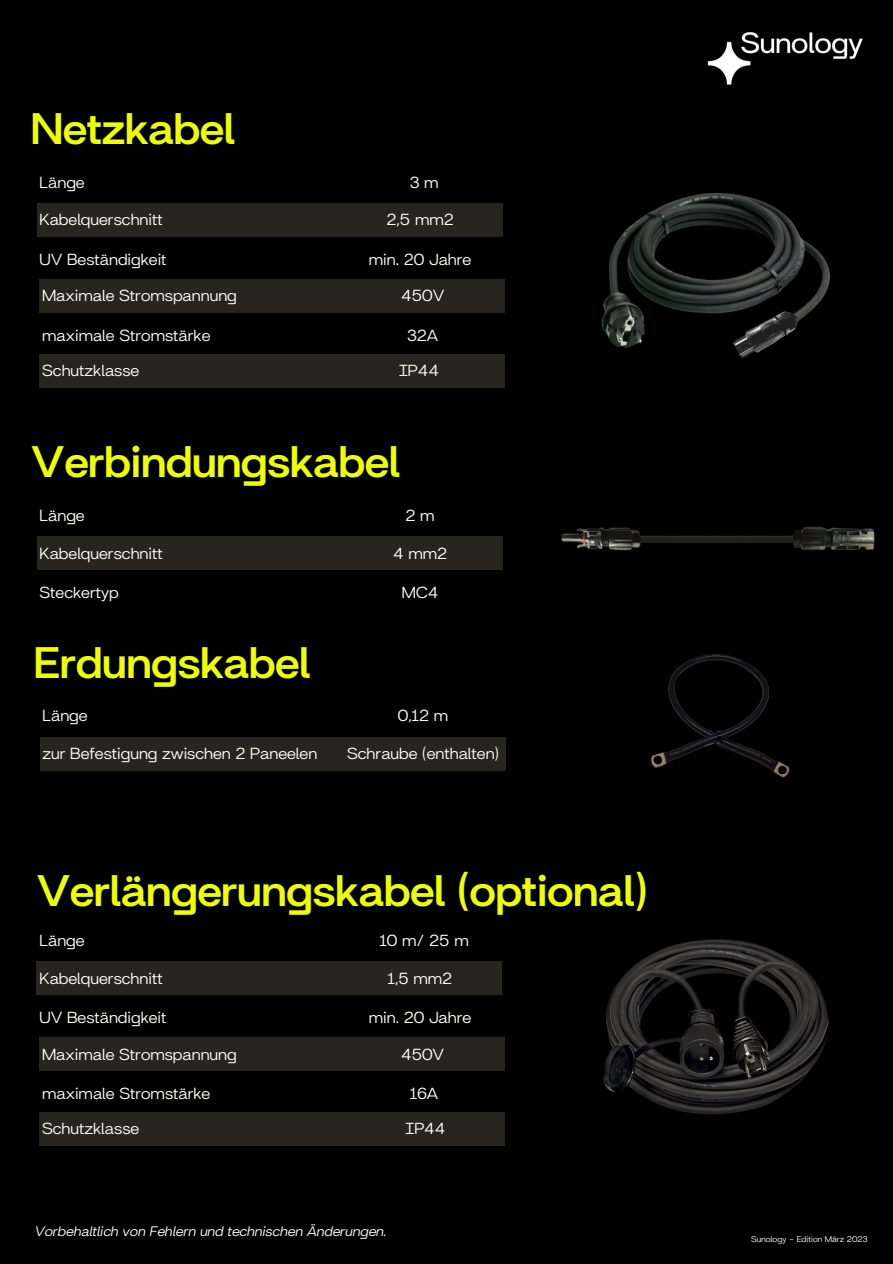
<style>
.page{position:relative;width:893px;height:1264px;background:#fff}
.page>*{position:absolute;margin:0;border:0;box-sizing:border-box;transform-origin:0 0}
.t1{font:800 48px "Britanica";color:#edff00}
.t2{font:17.4px "Britanica";color:#fffffe}
.t3{font:italic 15px "Britanica";color:#fff}
.t4{font:9px "Britanica";color:#fff}
</style>
<div class="page">
<div style="left:0;top:0;width:892px;height:1263px;background:#000"></div>
<img style="left:707px;top:32px;width:156px;height:53px">
<div style="left:37px;top:536px;width:465px;height:34px;background:#28251e"></div>
<div style="left:40px;top:737px;width:465px;height:33px;background:#28251e"></div>
<div style="left:37px;top:203px;width:465px;height:34px;background:#28251e"></div>
<div style="left:40px;top:279px;width:464px;height:34px;background:#28251e"></div>
<div style="left:40px;top:354px;width:464px;height:33px;background:#28251e"></div>
<div style="left:37px;top:961px;width:465px;height:34px;background:#28251e"></div>
<div style="left:39px;top:1037px;width:465px;height:34px;background:#28251e"></div>
<div style="left:39px;top:1112px;width:465px;height:33px;background:#28251e"></div>
<img style="left:561px;top:527px;width:314px;height:24px">
<img style="left:601px;top:193px;width:229px;height:165px">
<img style="left:603px;top:939px;width:226px;height:175px">
<img style="left:651px;top:654px;width:139px;height:124px">
<h3 class="t1" style="left:31px;top:95px;width:205px">Netzkabel</h3>
<h3 class="t2" style="left:40px;top:170px;width:47px">Länge</h3>
<h1 class="t2" style="left:410px;top:170px;width:30px">3 m</h1>
<p class="t2" style="left:40px;top:208px;width:125px">Kabelquerschnitt</p>
<h3 class="t2" style="left:386px;top:208px;width:69px">2,5 mm2</h3>
<h3 class="t2" style="left:40px;top:247px;width:128px">UV Beständigkeit</h3>
<h3 class="t2" style="left:369px;top:247px;width:104px">min. 20 Jahre</h3>
<h2 class="t2" style="left:42px;top:284px;width:196px">Maximale Stromspannung</h2>
<h1 class="t2" style="left:401px;top:284px;width:45px">450V</h1>
<h3 class="t2" style="left:42px;top:323px;width:170px">maximale Stromstärke</h3>
<h3 class="t2" style="left:407px;top:323px;width:32px">32A</h3>
<h3 class="t2" style="left:42px;top:358px;width:99px">Schutzklasse</h3>
<h3 class="t2" style="left:399px;top:358px;width:41px">IP44</h3>
<h2 class="t1" style="left:31px;top:428px;width:370px">Verbindungskabel</h2>
<h3 class="t2" style="left:40px;top:503px;width:47px">Länge</h3>
<h3 class="t2" style="left:405px;top:503px;width:31px">2 m</h3>
<h3 class="t2" style="left:40px;top:541px;width:125px">Kabelquerschnitt</h3>
<h3 class="t2" style="left:393px;top:541px;width:56px">4 mm2</h3>
<h3 class="t2" style="left:40px;top:580px;width:81px">Steckertyp</h3>
<h3 class="t2" style="left:402px;top:580px;width:38px">MC4</h3>
<p class="t1" style="left:34px;top:628px;width:277px">Erdungskabel</p>
<p class="t2" style="left:42px;top:703px;width:47px">Länge</p>
<h2 class="t2" style="left:398px;top:703px;width:52px">0,12 m</h2>
<h3 class="t2" style="left:42px;top:741px;width:276px">zur Befestigung zwischen 2 Paneelen</h3>
<h2 class="t2" style="left:347px;top:741px;width:153px">Schraube (enthalten)</h2>
<p class="t1" style="left:37px;top:856px;width:611px">Verlängerungskabel (optional)</p>
<h1 class="t2" style="left:380px;top:928px;width:90px">10 m/ 25 m</h1>
<p class="t2" style="left:39px;top:965px;width:125px">Kabelquerschnitt</p>
<h3 class="t2" style="left:388px;top:965px;width:66px">1,5 mm2</h3>
<h3 class="t2" style="left:39px;top:1005px;width:128px">UV Beständigkeit</h3>
<h3 class="t2" style="left:369px;top:1005px;width:104px">min. 20 Jahre</h3>
<h3 class="t2" style="left:39px;top:928px;width:47px">Länge</h3>
<h3 class="t2" style="left:42px;top:1041px;width:196px">Maximale Stromspannung</h3>
<h3 class="t2" style="left:401px;top:1041px;width:45px">450V</h3>
<h3 class="t2" style="left:42px;top:1081px;width:170px">maximale Stromstärke</h3>
<h2 class="t2" style="left:410px;top:1081px;width:29px">16A</h2>
<h3 class="t2" style="left:42px;top:1116px;width:99px">Schutzklasse</h3>
<h2 class="t2" style="left:405px;top:1116px;width:41px">IP44</h2>
<h3 class="t3" style="left:35px;top:1221px;width:353px">Vorbehaltlich von Fehlern und technischen Änderungen.</h3>
<h3 class="t4" style="left:751px;top:1232px;width:118px">Sunology - Edition März 2023</h3>
</div>
